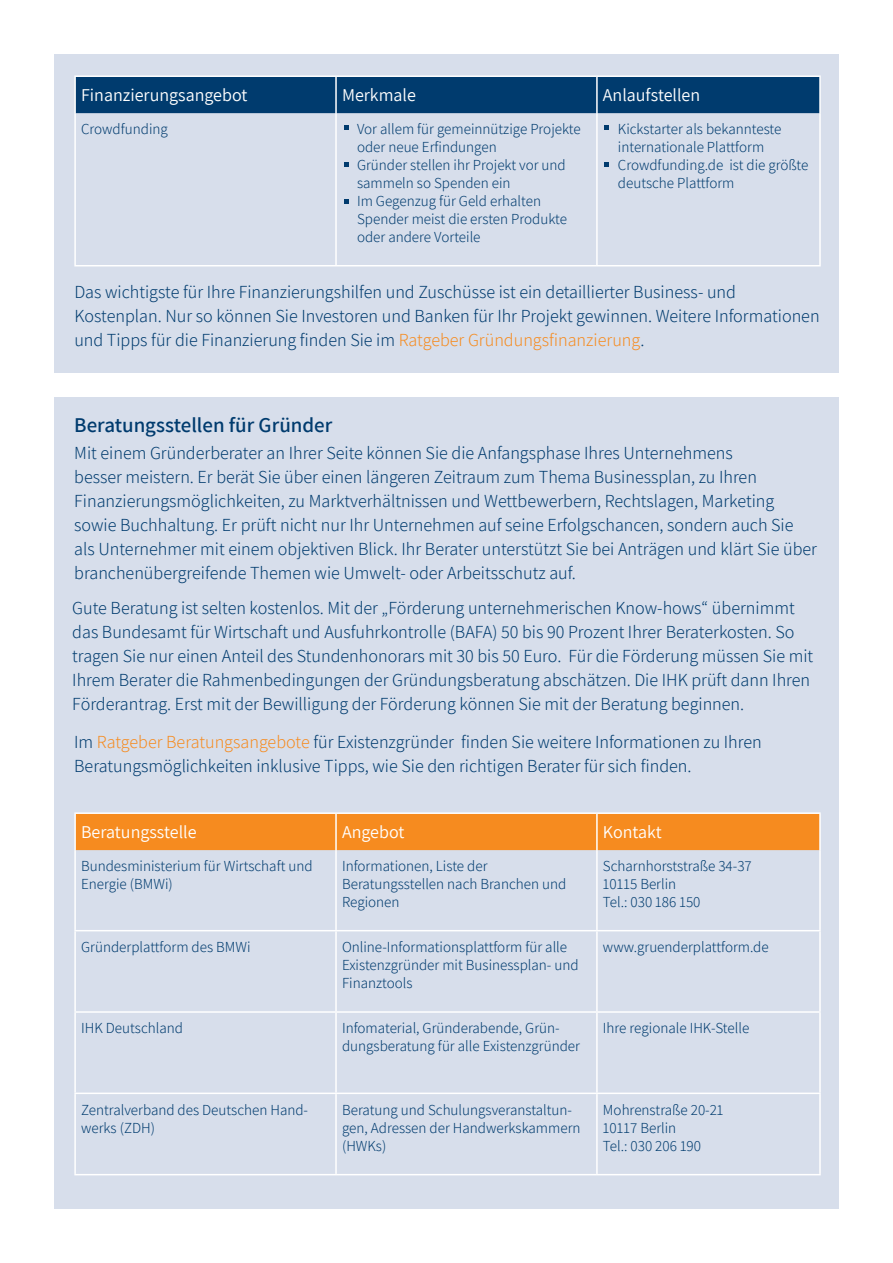
<style>
.page{position:relative;width:893px;height:1263px;background:#fff}
.page>*{position:absolute;margin:0;border:0;box-sizing:border-box;transform-origin:0 0}
.t1{font:600 21px "Assistant";color:#003b6e}
.t2{font:300 18px/24px "Assistant";color:#003b6e}
.t3{font:18px "Assistant";color:#fff}
.t4{font:300 15px/18px "Assistant";color:#003b6e}
.s1{color:#f68b1f}
</style>
<div class="page">
<div style="left:55px;top:54px;width:784px;height:318px;background:#d7deeb"></div>
<div style="left:55px;top:398px;width:784px;height:811px;background:#d7deeb"></div>
<div style="left:76px;top:77px;width:743px;height:36px;background:#003b6e"></div>
<hr style="left:74px;top:75px;width:262px;height:2px;background:#fff">
<hr style="left:74px;top:77px;width:2px;height:36px;background:#fff">
<hr style="left:336px;top:75px;width:261px;height:2px;background:#fff">
<hr style="left:335px;top:77px;width:2px;height:36px;background:#fff">
<hr style="left:335px;top:113px;width:2px;height:152px;background:#fff">
<hr style="left:597px;top:75px;width:224px;height:2px;background:#fff">
<hr style="left:596px;top:77px;width:2px;height:36px;background:#fff">
<hr style="left:819px;top:77px;width:2px;height:36px;background:#fff">
<hr style="left:596px;top:113px;width:2px;height:152px;background:#fff">
<hr style="left:74px;top:113px;width:2px;height:152px;background:#fff">
<hr style="left:819px;top:113px;width:2px;height:152px;background:#fff">
<hr style="left:74px;top:265px;width:262px;height:1px;background:#fff">
<hr style="left:336px;top:265px;width:261px;height:1px;background:#fff">
<hr style="left:597px;top:265px;width:224px;height:1px;background:#fff">
<svg style="left:344px;top:125px;width:5px;height:5px"></svg>
<svg style="left:344px;top:162px;width:5px;height:5px"></svg>
<svg style="left:344px;top:199px;width:5px;height:4px"></svg>
<svg style="left:604px;top:125px;width:5px;height:5px"></svg>
<svg style="left:604px;top:162px;width:5px;height:5px"></svg>
<div style="left:76px;top:814px;width:743px;height:36px;background:#f68b1f"></div>
<hr style="left:74px;top:930px;width:262px;height:1px;background:#fff">
<hr style="left:336px;top:930px;width:261px;height:1px;background:#fff">
<hr style="left:597px;top:930px;width:224px;height:1px;background:#fff">
<hr style="left:74px;top:1011px;width:262px;height:2px;background:#fff">
<hr style="left:336px;top:1011px;width:261px;height:2px;background:#fff">
<hr style="left:597px;top:1011px;width:224px;height:2px;background:#fff">
<hr style="left:74px;top:1174px;width:262px;height:1px;background:#fff">
<hr style="left:336px;top:1174px;width:261px;height:1px;background:#fff">
<hr style="left:597px;top:1174px;width:224px;height:1px;background:#fff">
<hr style="left:74px;top:1092px;width:262px;height:2px;background:#fff">
<hr style="left:336px;top:1092px;width:261px;height:2px;background:#fff">
<hr style="left:597px;top:1092px;width:224px;height:2px;background:#fff">
<hr style="left:74px;top:812px;width:262px;height:2px;background:#fff">
<hr style="left:74px;top:814px;width:2px;height:36px;background:#fff">
<hr style="left:74px;top:850px;width:2px;height:80px;background:#fff">
<hr style="left:74px;top:931px;width:2px;height:80px;background:#fff">
<hr style="left:74px;top:1013px;width:2px;height:79px;background:#fff">
<hr style="left:74px;top:1094px;width:2px;height:80px;background:#fff">
<hr style="left:336px;top:812px;width:261px;height:2px;background:#fff">
<hr style="left:335px;top:814px;width:2px;height:36px;background:#fff">
<hr style="left:335px;top:850px;width:2px;height:80px;background:#fff">
<hr style="left:335px;top:931px;width:2px;height:80px;background:#fff">
<hr style="left:335px;top:1013px;width:2px;height:79px;background:#fff">
<hr style="left:335px;top:1094px;width:2px;height:80px;background:#fff">
<hr style="left:597px;top:812px;width:224px;height:2px;background:#fff">
<hr style="left:596px;top:814px;width:2px;height:36px;background:#fff">
<hr style="left:819px;top:814px;width:2px;height:36px;background:#fff">
<hr style="left:596px;top:850px;width:2px;height:80px;background:#fff">
<hr style="left:819px;top:850px;width:2px;height:80px;background:#fff">
<hr style="left:596px;top:931px;width:2px;height:80px;background:#fff">
<hr style="left:819px;top:931px;width:2px;height:80px;background:#fff">
<hr style="left:596px;top:1013px;width:2px;height:79px;background:#fff">
<hr style="left:819px;top:1013px;width:2px;height:79px;background:#fff">
<hr style="left:596px;top:1094px;width:2px;height:80px;background:#fff">
<hr style="left:819px;top:1094px;width:2px;height:80px;background:#fff">
<p class="t3" style="left:81px;top:82px;width:168px">Finanzierungsangebot</p>
<p class="t3" style="left:342px;top:82px;width:75px">Merkmale</p>
<p class="t3" style="left:603px;top:82px;width:99px">Anlaufstellen</p>
<p class="t4" style="left:81px;top:119px;width:88px">Crowdfunding</p>
<p class="t4" style="left:357px;top:119px;width:225px">Vor allem für gemeinnützige Projekte oder neue Erfindungen<br>Gründer stellen ihr Projekt vor und sammeln so Spenden ein<br>Im Gegenzug für Geld erhalten<br>Spender meist die ersten Produkte oder andere Vorteile</p>
<p class="t4" style="left:618px;top:119px;width:192px">Kickstarter als bekannteste internationale Plattform<br>Crowdfunding.de ist die größte deutsche Plattform</p>
<p class="t2" style="left:74px;top:279px;width:747px">Das wichtigste für Ihre Finanzierungshilfen und Zuschüsse ist ein detaillierter Business- und<br>Kostenplan. Nur so können Sie Investoren und Banken für Ihr Projekt gewinnen. Weitere Informationen und Tipps für die Finanzierung finden Sie im <span class="s1">Ratgeber Gründungsfinanzierung</span>.</p>
<p class="t1" style="left:74px;top:411px;width:260px">Beratungsstellen für Gründer</p>
<p class="t2" style="left:74px;top:440px;width:744px">Mit einem Gründerberater an Ihrer Seite können Sie die Anfangsphase Ihres Unternehmens<br>besser meistern. Er berät Sie über einen längeren Zeitraum zum Thema Businessplan, zu Ihren Finanzierungsmöglichkeiten, zu Marktverhältnissen und Wettbewerbern, Rechtslagen, Marketing sowie Buchhaltung. Er prüft nicht nur Ihr Unternehmen auf seine Erfolgschancen, sondern auch Sie als Unternehmer mit einem objektiven Blick. Ihr Berater unterstützt Sie bei Anträgen und klärt Sie über branchenübergreifende Themen wie Umwelt- oder Arbeitsschutz auf.</p>
<p class="t2" style="left:72px;top:595px;width:742px">Gute Beratung ist selten kostenlos. Mit der „Förderung unternehmerischen Know-hows“ übernimmt das Bundesamt für Wirtschaft und Ausfuhrkontrolle (BAFA) 50 bis 90 Prozent Ihrer Beraterkosten. So tragen Sie nur einen Anteil des Stundenhonorars mit 30 bis 50 Euro. Für die Förderung müssen Sie mit Ihrem Berater die Rahmenbedingungen der Gründungsberatung abschätzen. Die IHK prüft dann Ihren Förderantrag. Erst mit der Bewilligung der Förderung können Sie mit der Beratung beginnen.</p>
<p class="t2" style="left:74px;top:729px;width:689px">Im <span class="s1">Ratgeber Beratungsangebote</span> für Existenzgründer finden Sie weitere Informationen zu Ihren<br>Beratungsmöglichkeiten inklusive Tipps, wie Sie den richtigen Berater für sich finden.</p>
<p class="t3" style="left:81px;top:819px;width:117px">Beratungsstelle</p>
<p class="t3" style="left:342px;top:819px;width:64px">Angebot</p>
<p class="t3" style="left:603px;top:819px;width:60px">Kontakt</p>
<p class="t4" style="left:81px;top:856px;width:233px">Bundesministerium für Wirtschaft und<br>Energie (BMWi)</p>
<p class="t4" style="left:342px;top:856px;width:226px">Informationen, Liste der<br>Beratungsstellen nach Branchen und<br>Regionen</p>
<p class="t4" style="left:603px;top:856px;width:150px">Scharnhorststraße 34-37<br>10115 Berlin<br>Tel.: 030 186 150</p>
<p class="t4" style="left:81px;top:937px;width:171px">Gründerplattform des BMWi</p>
<p class="t4" style="left:342px;top:937px;width:238px">Online-Informationsplattform für alle<br>Existenzgründer mit Businessplan- und<br>Finanztools</p>
<p class="t4" style="left:603px;top:937px;width:167px">www.gruenderplattform.de</p>
<p class="t4" style="left:81px;top:1018px;width:103px">IHK Deutschland</p>
<p class="t4" style="left:342px;top:1018px;width:240px">Infomaterial, Gründerabende, Grün&shy;dungsberatung für alle Existenzgründer</p>
<p class="t4" style="left:603px;top:1018px;width:148px">Ihre regionale IHK-Stelle</p>
<p class="t4" style="left:81px;top:1100px;width:228px">Zentralverband des Deutschen Hand&shy;werks (ZDH)</p>
<p class="t4" style="left:342px;top:1100px;width:240px">Beratung und Schulungsveranstaltun&shy;gen, Adressen der Handwerkskammern (HWKs)</p>
<p class="t4" style="left:603px;top:1100px;width:122px">Mohrenstraße 20-21<br>10117 Berlin<br>Tel.: 030 206 190</p>
</div>
